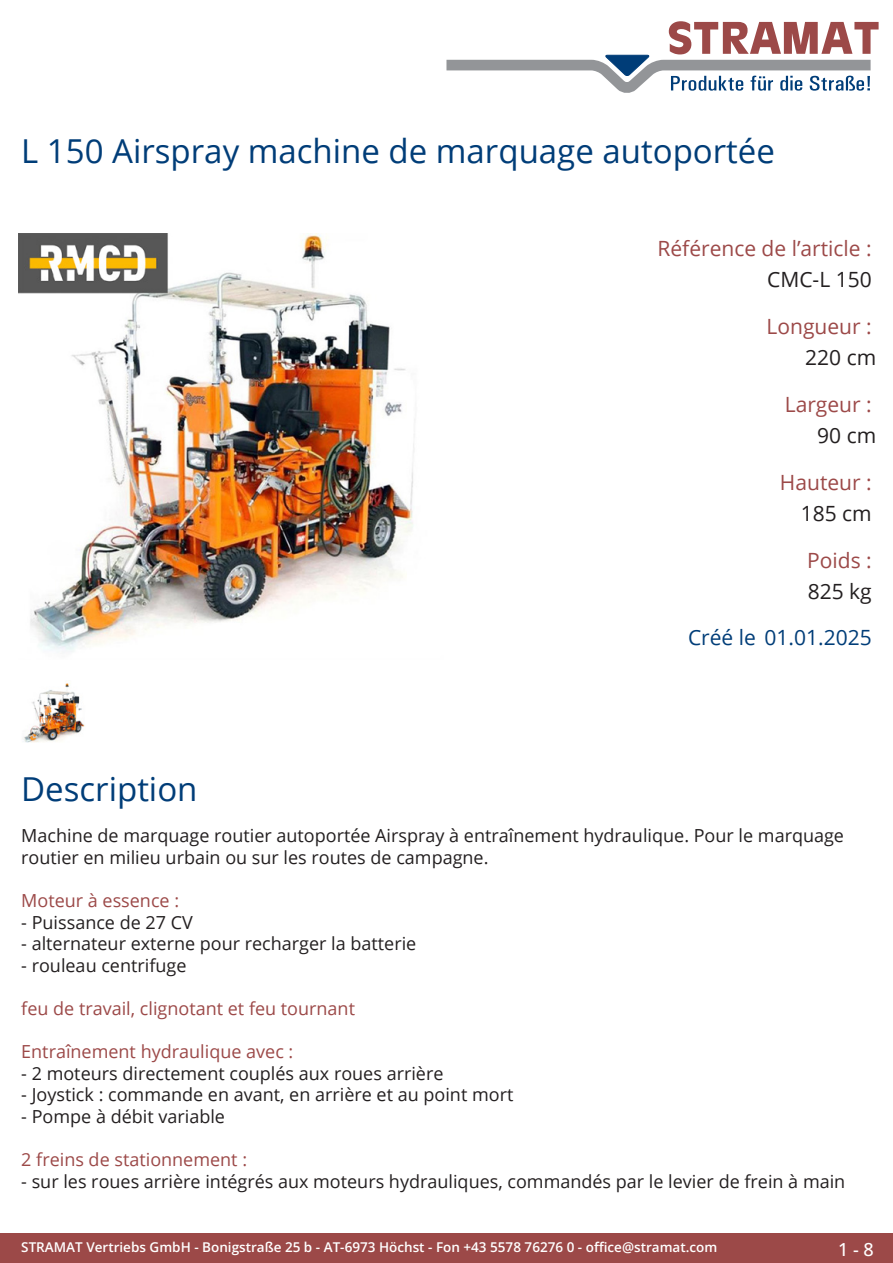
<style>
.page{position:relative;width:893px;height:1263px;background:#fff}
.page>*{position:absolute;margin:0;border:0;box-sizing:border-box;transform-origin:0 0}
.Produkttitel{font:33px "Open Sans";color:#003d78}
.TechDaten_Überschrif{font:21px "Open Sans";color:#9c4948}
.TechDaten_Inhalt{font:21px "Open Sans";color:#231f20}
.Erstellungsdatum{font:21px "Open Sans";color:#003d78}
.Beschreibung_Text{font:18px/21.6px "Open Sans";color:#231f20}
.Beschreibung_Text-2{font:18px "Open Sans";color:#9c4948}
.t1{font:500 18px "Open Sans";color:#fff}
.t2{font:600 13.5px "Open Sans";color:#fff}
</style>
<div class="page">
<div style="left:0;top:1233px;width:893px;height:30px;background:#9c4948"></div>
<svg style="left:446px;top:21px;width:433px;height:72px"></svg>
<img style="left:18px;top:234px;width:397px;height:418px">
<img style="left:22px;top:683px;width:63px;height:60px">
<p class="Produkttitel" style="left:21px;top:128px;width:755px">L 150 Airspray machine de marquage autoportée</p>
<p class="TechDaten_Überschrif" style="left:657px;top:234px;width:216px">Référence de l’article :</p>
<p class="TechDaten_Inhalt" style="left:767px;top:265px;width:106px">CMC-L 150</p>
<p class="TechDaten_Überschrif" style="left:766px;top:312px;width:107px">Longueur :</p>
<p class="TechDaten_Inhalt" style="left:805px;top:343px;width:73px">220 cm</p>
<p class="TechDaten_Überschrif" style="left:785px;top:390px;width:88px">Largeur :</p>
<p class="TechDaten_Inhalt" style="left:817px;top:421px;width:61px">90 cm</p>
<p class="TechDaten_Überschrif" style="left:780px;top:468px;width:93px">Hauteur :</p>
<p class="TechDaten_Inhalt" style="left:801px;top:499px;width:73px">185 cm</p>
<p class="TechDaten_Überschrif" style="left:807px;top:546px;width:66px">Poids :</p>
<p class="TechDaten_Inhalt" style="left:808px;top:577px;width:66px">825 kg</p>
<p class="Erstellungsdatum" style="left:688px;top:623px;width:185px">Créé le 01.01.2025</p>
<p class="Produkttitel" style="left:21px;top:766px;width:178px">Description</p>
<p class="Beschreibung_Text" style="left:21px;top:824px;width:824px">Machine de marquage routier autoportée Airspray à entraînement hydraulique. Pour le marquage routier en milieu urbain ou sur les routes de campagne.</p>
<p class="Beschreibung_Text-2" style="left:21px;top:888px;width:159px">Moteur à essence :</p>
<p class="Beschreibung_Text" style="left:21px;top:911px;width:173px">- Puissance de 27 CV</p>
<p class="Beschreibung_Text" style="left:21px;top:932px;width:397px">- alternateur externe pour recharger la batterie</p>
<p class="Beschreibung_Text" style="left:21px;top:954px;width:167px">- rouleau centrifuge</p>
<p class="Beschreibung_Text-2" style="left:21px;top:996px;width:335px">feu de travail, clignotant et feu tournant</p>
<p class="Beschreibung_Text-2" style="left:21px;top:1039px;width:274px">Entraînement hydraulique avec :</p>
<p class="Beschreibung_Text" style="left:21px;top:1062px;width:424px">- 2 moteurs directement couplés aux roues arrière</p>
<p class="Beschreibung_Text" style="left:21px;top:1083px;width:494px">- Joystick : commande en avant, en arrière et au point mort</p>
<p class="Beschreibung_Text" style="left:21px;top:1105px;width:205px">- Pompe à débit variable</p>
<p class="Beschreibung_Text-2" style="left:21px;top:1147px;width:227px">2 freins de stationnement :</p>
<p class="Beschreibung_Text" style="left:21px;top:1170px;width:826px">- sur les roues arrière intégrés aux moteurs hydrauliques, commandés par le levier de frein à main</p>
<p class="t2" style="left:21px;top:1238px;width:698px">STRAMAT Vertriebs GmbH - Bonigstraße 25 b - AT-6973 Höchst - Fon +43 5578 76276 0 - office@stramat.com</p>
<p class="t1" style="left:838px;top:1237px;width:37px">1 - 8</p>
</div>
